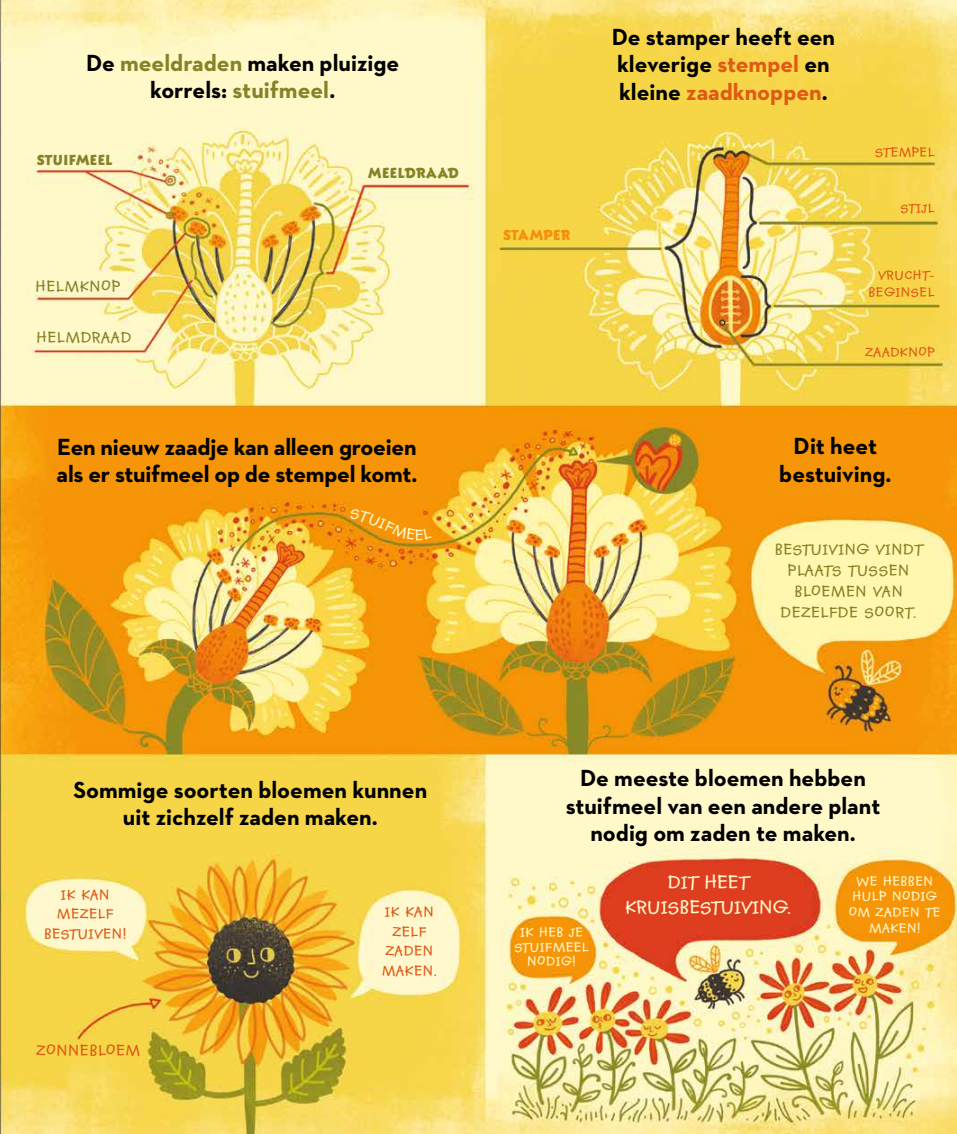
<style>
.page{position:relative;width:957px;height:1134px;background:#fff}
.page>*{position:absolute;margin:0;border:0;box-sizing:border-box;transform-origin:0 0}
.t1{font:700 23.75px/27.5px "Neutraface 2 Text";color:#000001;text-align:center}
.t2{font:700 21.25px/25.5px "Kidprint MT Pro";letter-spacing:.01em;color:#fff8c8;text-align:center}
.t3{font:700 17.5px/21px "Kidprint MT Pro";letter-spacing:.04em;color:#868227;text-align:center}
.t4{font:700 17.5px "Kidprint MT Pro";letter-spacing:.04em;color:#de5a15}
.t5{font:700 16.25px/19.5px "Kidprint MT Pro";letter-spacing:.04em;color:#de5a15;text-align:center}
.t6{font:700 15px/15.6px "Kidprint MT Pro";letter-spacing:.04em;color:#fff8c8;text-align:center}
.t7{font:700 15px/17.5px "Kidprint MT Pro";letter-spacing:.04em;color:#de5a15;text-align:right}
.t8{font:15px "Eborg ITC Std";letter-spacing:.04em;color:#868227}
.t9{font:15px "Eborg ITC Std";letter-spacing:.015em;color:#f48f0a}
.s1{color:#868227}
.s2{color:#de5a15}
</style>
<div class="page">
<img style="left:0;top:0;width:957px;height:1134px">
<svg style="left:350px;top:509px;width:82px;height:31px;background:#f19208"></svg>
<p class="t1" style="left:86px;top:49px;width:315px">De <span class="s1">meeldraden</span> maken pluizige korrels: <span class="s1">stuifmeel</span>.</p>
<p class="t8" style="left:37px;top:151px;width:77px">STUIFMEEL</p>
<p class="t3" style="left:36px;top:276px;width:86px">HELMKNOP</p>
<p class="t3" style="left:37px;top:326px;width:96px">HELMDRAAD</p>
<p class="t8" style="left:368px;top:164px;width:92px">MEELDRAAD</p>
<p class="t9" style="left:503px;top:226px;width:68px">STAMPER</p>
<p class="t1" style="left:612px;top:23px;width:225px;text-align:left">De stamper heeft een kleverige <span class="s2">stempel</span> en kleine <span class="s2">zaadknoppen</span>.</p>
<p class="t7" style="left:875px;top:143px;width:61px">STEMPEL</p>
<p class="t7" style="left:900px;top:199px;width:35px">STIJL</p>
<p class="t7" style="left:868px;top:266px;width:68px">VRUCHT-<br>BEGINSEL</p>
<p class="t7" style="left:865px;top:343px;width:71px">ZAADKNOP</p>
<p class="t1" style="left:57px;top:433px;width:362px;text-align:left">Een nieuw zaadje kan alleen groeien als er stuifmeel op de stempel komt.</p>
<p class="t1" style="left:779px;top:432px;width:114px">Dit heet bestuiving.</p>
<p class="t3" style="left:775px;top:539px;width:149px">BESTUIVING VINDT<br>PLAATS TUSSEN<br>BLOEMEN VAN<br>DEZELFDE SOORT.</p>
<p class="t1" style="left:73px;top:775px;width:355px">Sommige soorten bloemen kunnen uit zichzelf zaden maken.</p>
<p class="t1" style="left:566px;top:764px;width:316px">De meeste bloemen hebben stuifmeel van een andere plant nodig om zaden te maken.</p>
<p class="t5" style="left:44px;top:885px;width:84px">IK KAN<br>MEZELF<br>BESTUIVEN!</p>
<p class="t4" style="left:36px;top:1041px;width:106px">ZONNEBLOEM</p>
<p class="t5" style="left:382px;top:902px;width:57px">IK KAN<br>ZELF<br>ZADEN<br>MAKEN.</p>
<p class="t6" style="left:514px;top:925px;width:76px;line-height:14.4px">IK HEB JE<br>STUIFMEEL<br>NODIG!</p>
<p class="t2" style="left:625px;top:869px;width:168px">DIT HEET<br>KRUISBESTUIVING.</p>
<p class="t6" style="left:849px;top:873px;width:93px">WE HEBBEN<br>HULP NODIG<br>OM ZADEN TE<br>MAKEN!</p>
</div>
